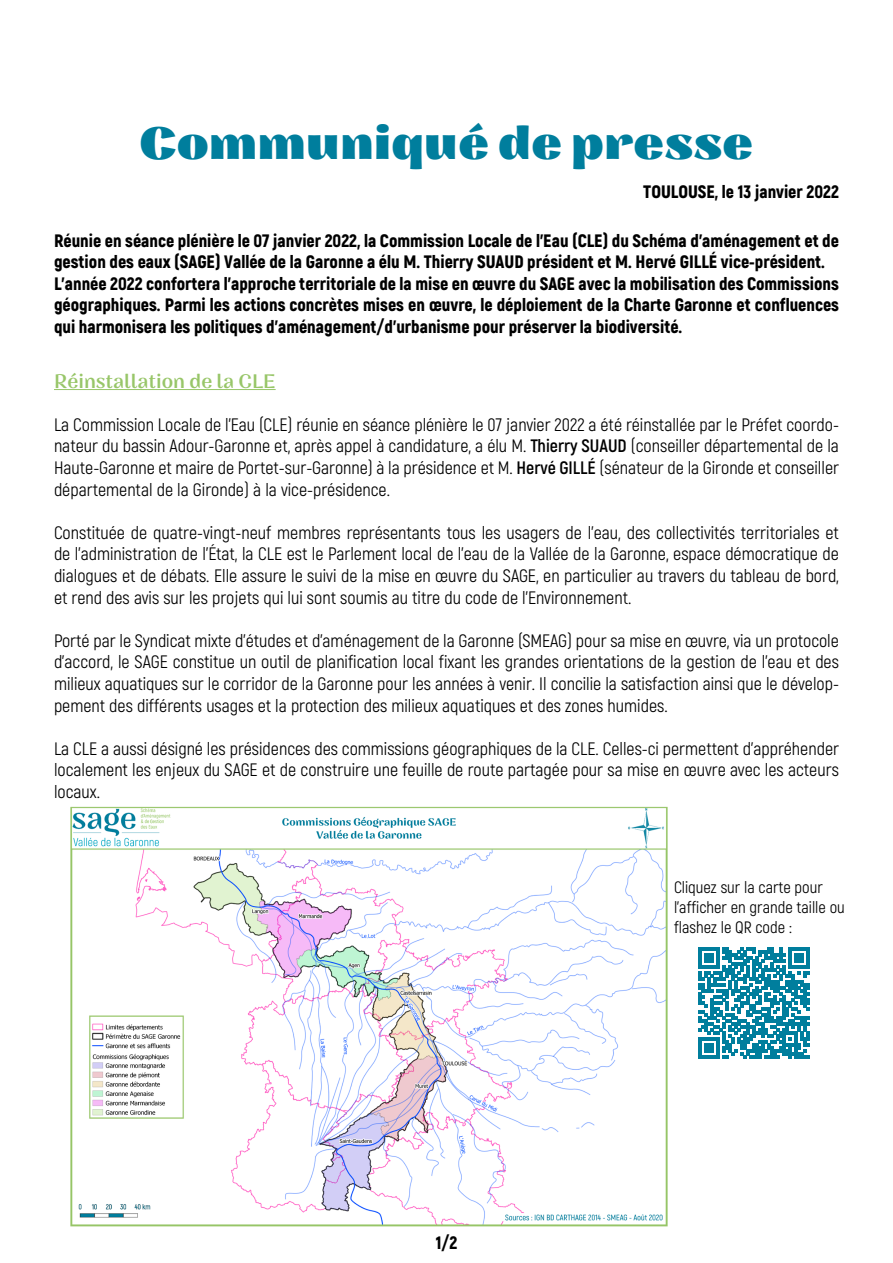
<style>
.page{position:relative;width:893px;height:1263px;background:#fff}
.page>*{position:absolute;margin:0;border:0;box-sizing:border-box;transform-origin:0 0}
.t1{font:800 45px "Nazare";color:#007e9d}
.t2{font:19.5px "Nazare";color:#98c669}
.t3{font:18px/21.6px "Akrobat";color:#000;text-align:justify}
.t4{font:900 18px/21.6px "Akrobat";color:#000}
.t5{font:16.5px/19.8px "Akrobat";color:#000}
.s1{font-weight:700}
</style>
<div class="page">
<hr style="left:54px;top:389px;width:222px;height:1px;background:#98c669">
<img style="left:70px;top:806px;width:598px;height:421px">
<svg style="left:699px;top:947px;width:111px;height:111px"></svg>
<h1 class="t1" style="left:139px;top:114px;width:616px">Communiqué de presse</h1>
<p class="t4" style="left:643px;top:180px;width:197px">TOULOUSE, le 13 janvier 2022</p>
<p class="t4" style="left:54px;top:229px;width:786px">Réunie en séance plénière le 07 janvier 2022, la Commission Locale de l’Eau (CLE) du Schéma d’aménagement et de gestion des eaux (SAGE) Vallée de la Garonne a élu M. Thierry SUAUD président et M. Hervé GILLÉ vice-président.<br>L’année 2022 confortera l’approche territoriale de la mise en œuvre du SAGE avec la mobilisation des Commissions géographiques. Parmi les actions concrètes mises en œuvre, le déploiement de la Charte Garonne et confluences qui harmonisera les politiques d’aménagement/d’urbanisme pour préserver la biodiversité.</p>
<p class="t2" style="left:54px;top:368px;width:223px">Réinstallation de la CLE</p>
<p class="t3" style="left:54px;top:414px;width:787px">La Commission Locale de l’Eau (CLE) réunie en séance plénière le 07 janvier 2022 a été réinstallée par le Préfet coordo&shy;nateur du bassin Adour-Garonne et, après appel à candidature, a élu M. <span class="s1">Thierry SUAUD</span> (conseiller départemental de la Haute-Garonne et maire de Portet-sur-Garonne) à la présidence et M. <span class="s1">Hervé GILLÉ</span> (sénateur de la Gironde et conseiller départemental de la Gironde) à la vice-présidence.</p>
<p class="t3" style="left:54px;top:522px;width:786px">Constituée de quatre-vingt-neuf membres représentants tous les usagers de l’eau, des collectivités territoriales et de l’administration de l’État, la CLE est le Parlement local de l’eau de la Vallée de la Garonne, espace démocratique de dialogues et de débats. Elle assure le suivi de la mise en œuvre du SAGE, en particulier au travers du tableau de bord, et rend des avis sur les projets qui lui sont soumis au titre du code de l’Environnement.</p>
<p class="t3" style="left:54px;top:630px;width:786px">Porté par le Syndicat mixte d’études et d’aménagement de la Garonne (SMEAG) pour sa mise en œuvre, via un protocole d’accord, le SAGE constitue un outil de planification local fixant les grandes orientations de la gestion de l’eau et des milieux aquatiques sur le corridor de la Garonne pour les années à venir. Il concilie la satisfaction ainsi que le dévelop&shy;pement des différents usages et la protection des milieux aquatiques et des zones humides.</p>
<p class="t3" style="left:54px;top:738px;width:786px">La CLE a aussi désigné les présidences des commissions géographiques de la CLE. Celles-ci permettent d’appréhender localement les enjeux du SAGE et de construire une feuille de route partagée pour sa mise en œuvre avec les acteurs locaux.</p>
<p class="t4" style="left:436px;top:1232px;width:23px">1/2</p>
<p class="t5" style="left:674px;top:877px;width:172px">Cliquez sur la carte pour l’afficher en grande taille ou flashez le QR code :</p>
</div>
